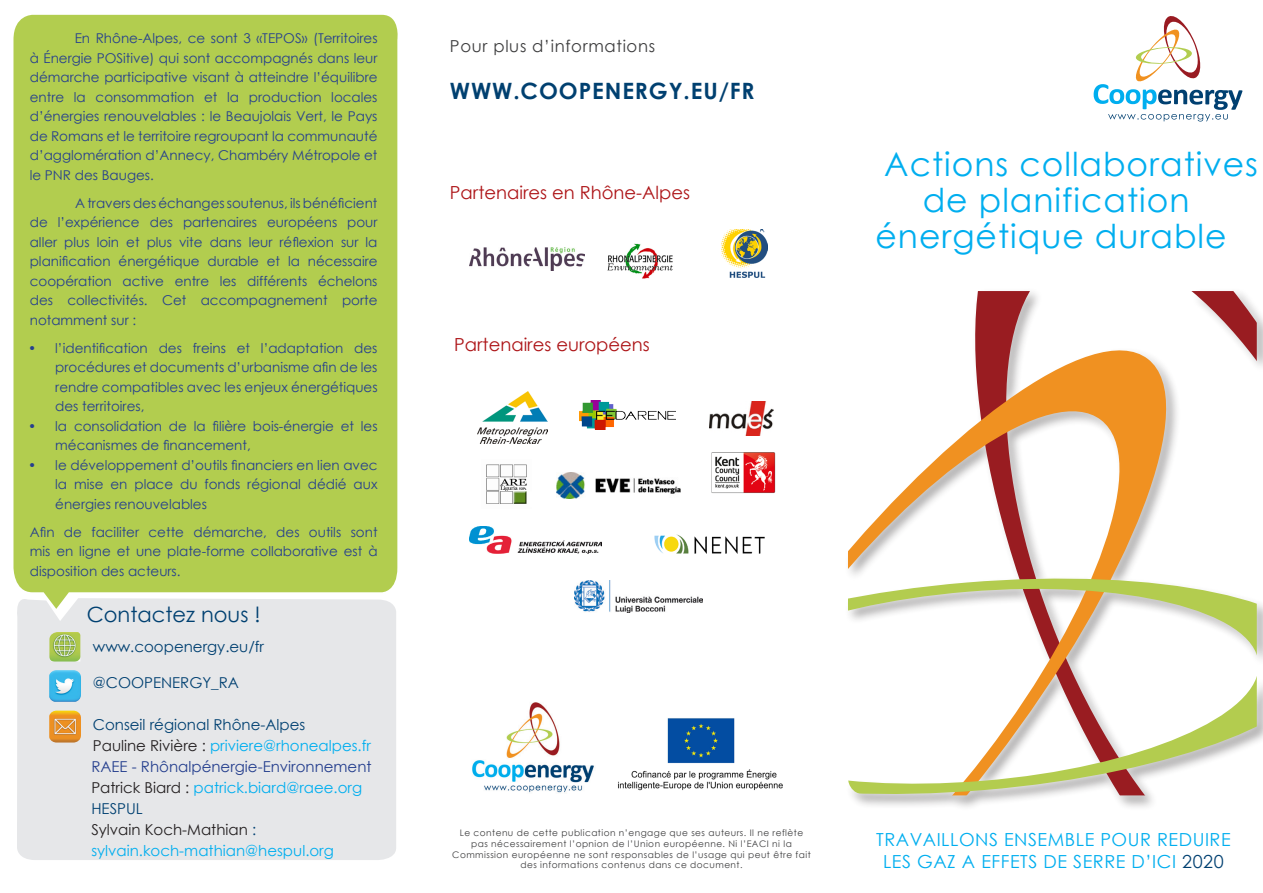
<style>
.page{position:relative;width:1263px;height:893px;background:#fff}
.page>*{position:absolute;margin:0;border:0;box-sizing:border-box;transform-origin:0 0}
.t1{font:33px "Century Gothic";letter-spacing:.03em;color:#00aeef}
.t2{font:700 22.5px "Century Gothic";letter-spacing:.04em;color:#004070}
.t3{font:21px "Century Gothic";color:#004071}
.t4{font:18px/21.6px "Century Gothic";letter-spacing:.03em;color:#00aeef;text-align:center}
.t5{font:18px "Century Gothic";color:#ad1417}
.t6{font:16.5px "Century Gothic";letter-spacing:.04em;color:#3e3e3f}
.t7{font:15px/21px "Century Gothic";color:#00aeef}
.t8{font:15px "Century Gothic";color:#004071}
.t9{font:13.5px/19.5px "Century Gothic";color:#253f8e;text-align:justify}
.t10{font:9px/10.8px "Century Gothic";letter-spacing:.05em;color:#3e3e3f;text-align:center}
.s1{color:#004071}
.s2{color:#231f20}
.s3{color:#253f8e}
</style>
<div class="page">
<div style="left:17px;top:609px;width:379px;height:251px;background:#e6e7e9"></div>
<div style="left:13px;top:15px;width:385px;height:594px;background:#b2cd4f"></div>
<img style="left:49px;top:632px;width:31px;height:29px">
<img style="left:49px;top:711px;width:32px;height:32px">
<img style="left:49px;top:670px;width:32px;height:32px">
<img style="left:607px;top:243px;width:66px;height:35px">
<img style="left:618px;top:718px;width:165px;height:72px">
<img style="left:472px;top:702px;width:122px;height:91px">
<svg style="left:1093px;top:16px;width:149px;height:106px"></svg>
<div style="left:838px;top:281px;width:425px;height:524px;background:#fff;opacity:.75"></div>
<svg style="left:952px;top:291px;width:305px;height:276px"></svg>
<svg style="left:848px;top:318px;width:353px;height:249px"></svg>
<svg style="left:848px;top:567px;width:409px;height:228px"></svg>
<img style="left:469px;top:526px;width:132px;height:28px">
<img style="left:486px;top:464px;width:41px;height:40px">
<img style="left:721px;top:230px;width:46px;height:47px">
<img style="left:580px;top:400px;width:95px;height:30px">
<img style="left:478px;top:391px;width:69px;height:53px">
<img style="left:557px;top:473px;width:123px;height:25px">
<img style="left:469px;top:248px;width:115px;height:22px">
<img style="left:709px;top:401px;width:64px;height:35px">
<img style="left:574px;top:581px;width:128px;height:31px">
<img style="left:711px;top:452px;width:64px;height:41px">
<img style="left:654px;top:534px;width:111px;height:20px">
<p class="t9" style="left:30px;top:28px;width:349px;text-indent:45px">En Rhône-Alpes, ce sont 3 «TEPOS» (Territoires à Énergie POSitive) qui sont accompagnés dans leur démarche participative visant à atteindre l’équilibre entre la consommation et la production locales d’énergies renouvelables : le Beaujolais Vert, le Pays de Romans et le territoire regroupant la communauté d’agglomération d’Annecy, Chambéry Métropole et le PNR des Bauges.</p>
<p class="t9" style="left:30px;top:193px;width:349px;text-indent:46px">A travers des échanges soutenus, ils bénéficient de l’expérience des partenaires européens pour aller plus loin et plus vite dans leur réflexion sur la planification énergétique durable et la nécessaire coopération active entre les différents échelons des collectivités. Cet accompagnement porte notamment sur :</p>
<p class="t9" style="left:55px;top:338px;width:324px;text-indent:-27px">• l’identification des freins et l’adaptation des procédures et documents d’urbanisme afin de les rendre compatibles avec les enjeux énergétiques des territoires,</p>
<p class="t9" style="left:55px;top:416px;width:324px;text-indent:-27px">• la consolidation de la filière bois-énergie et les mécanismes de financement,</p>
<p class="t9" style="left:55px;top:455px;width:324px;text-indent:-27px">• le développement d’outils financiers en lien avec la mise en place du fonds régional dédié aux énergies renouvelables</p>
<p class="t9" style="left:30px;top:522px;width:349px">Afin de faciliter cette démarche, des outils sont mis en ligne et une plate-forme collaborative est à disposition des acteurs.</p>
<h3 class="t3" style="left:87px;top:599px;width:175px">Contactez nous !</h3>
<p class="t8" style="left:93px;top:636px;width:173px">www.coopenergy.eu/fr</p>
<p class="t8" style="left:93px;top:672px;width:148px">@COOPENERGY_RA</p>
<p class="t7" style="left:91px;top:714px;width:282px"><span class="s1">Conseil régional Rhône-Alpes<br></span><span class="s2">Pauline Rivière :</span> priviere@rhonealpes.fr<br><span class="s3">RAEE - Rhônalpénergie-Environnement<br></span><span class="s2">Patrick Biard :</span> patrick.biard@raee.org<br><span class="s1">HESPUL<br></span><span class="s2">Sylvain Koch-Mathian</span> <span class="s1">: </span>sylvain.koch-mathian@hespul.org</p>
<p class="t6" style="left:450px;top:35px;width:207px">Pour plus d’informations</p>
<h2 class="t2" style="left:450px;top:74px;width:306px">WWW.COOPENERGY.EU/FR</h2>
<h3 class="t5" style="left:450px;top:180px;width:242px">Partenaires en Rhône-Alpes</h3>
<h3 class="t5" style="left:454px;top:332px;width:197px">Partenaires européens</h3>
<h1 class="t1" style="left:884px;top:141px;width:375px">Actions collaboratives</h1>
<h1 class="t1" style="left:923px;top:177px;width:268px">de planification</h1>
<h1 class="t1" style="left:875px;top:213px;width:353px">énergétique durable</h1>
<p class="t10" style="left:452px;top:827px;width:360px">Le contenu de cette publication n’engage que ses auteurs. Il ne reflète pas nécessairement l’opnion de l’Union européenne. Ni l’EACI ni la Commission européenne ne sont responsables de l’usage qui peut être fait des informations contenus dans ce document.</p>
<h3 class="t4" style="left:876px;top:829px;width:356px">TRAVAILLONS ENSEMBLE POUR REDUIRE<br>LES GAZ A EFFETS DE SERRE D’ICI <span class="s1">2020</span></h3>
</div>
